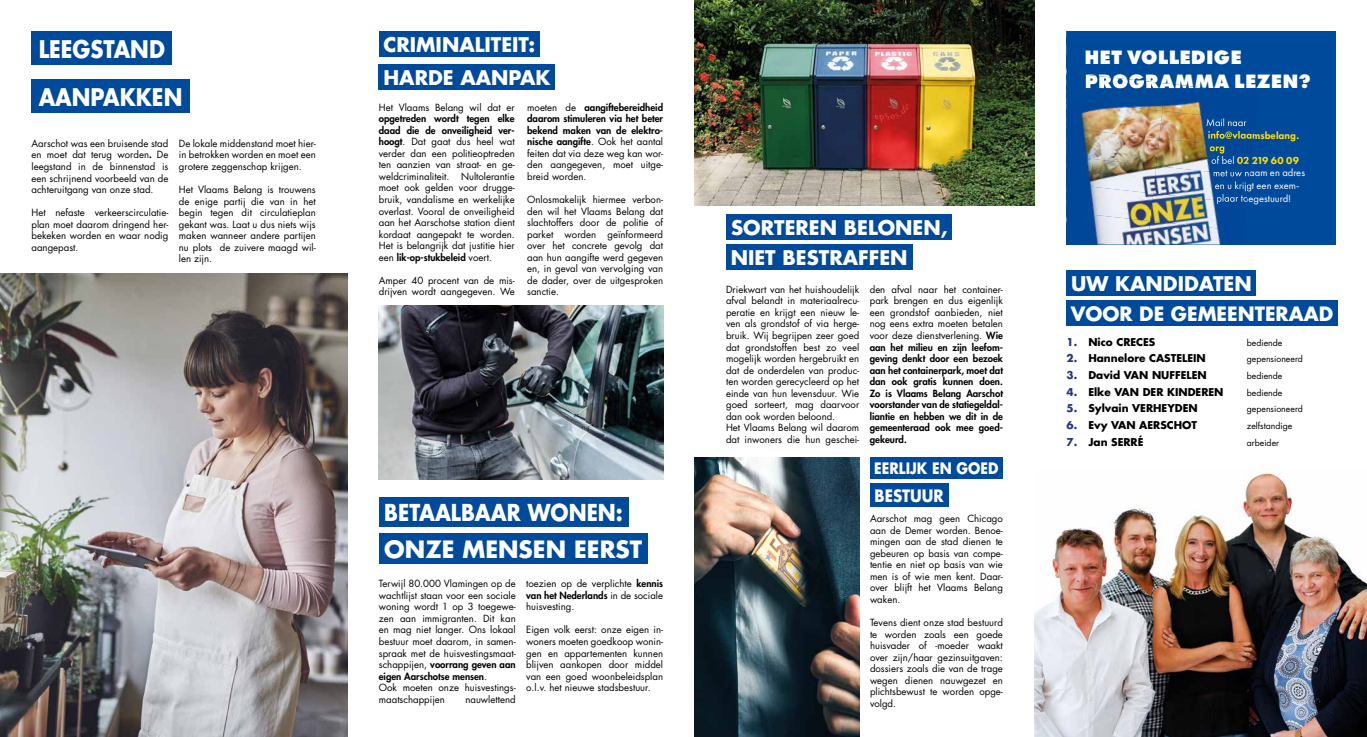
<style>
.page{position:relative;width:1367px;height:737px;background:#fff}
.page>*{position:absolute;margin:0;border:0;box-sizing:border-box;transform-origin:0 0}
.t1{font:700 23.62px/47.6px "Futura Std";color:#fff;scale:.9 1}
.t2{font:700 23.19px "Futura Std";color:#fff}
.t3{font:700 22.66px "Futura Std";color:#fff;scale:.9 1}
.t4{font:800 20.12px/24.2px "Futura PT";letter-spacing:.01em;color:#fff}
.t5{font:700 19.69px/30.7px "Futura Std";color:#fff}
.t6{font:700 19.25px "Futura Std";color:#fff}
.t7{font:700 16.62px "Futura Std";color:#fff;scale:.9 1}
.t8{font:700 15.31px "Futura Std";color:#fff;scale:.9 1}
.t9{font:700 10.5px "Futura Std";color:#000}
.t10{font:10.5px "Futura PT";color:#fff}
.t11{font:800 10.5px "Futura PT";color:#fd0;scale:.94 1}
.t12{font:800 10.5px "Futura PT";color:#fd0}
.t13{font:9.62px/11.5px "Futura Std";color:#000;text-align:justify}
.t14{font:800 9.62px/11.5px "Futura Std";color:#000;text-align:justify}
.t15{font:8.75px "Futura Std";color:#000}
.s1{font-weight:800}
.s2{font-weight:400}
.s3{font-weight:400;color:#fff}
.s4{color:#283583}
</style>
<div class="page">
<img style="left:379px;top:305px;width:284px;height:174px">
<img style="left:695px;top:457px;width:165px;height:280px">
<img style="left:695px;top:0;width:339px;height:205px">
<img style="left:0;top:274px;width:347px;height:463px">
<img style="left:1034px;top:473px;width:333px;height:264px">
<div style="left:1066px;top:32px;width:269px;height:212px;background:#004a9b"></div>
<img style="left:1086px;top:88px;width:76px;height:1px">
<img style="left:1162px;top:88px;width:44px;height:23px">
<img style="left:1077px;top:105px;width:85px;height:23px">
<img style="left:1159px;top:111px;width:96px;height:27px">
<img style="left:1077px;top:128px;width:82px;height:28px">
<img style="left:1156px;top:138px;width:91px;height:28px">
<img style="left:1085px;top:156px;width:71px;height:28px">
<img style="left:1153px;top:166px;width:93px;height:27px">
<img style="left:1089px;top:184px;width:64px;height:28px">
<img style="left:1150px;top:193px;width:71px;height:28px">
<img style="left:1093px;top:212px;width:57px;height:32px">
<img style="left:1147px;top:221px;width:75px;height:23px">
<img style="left:1093px;top:239px;width:18px;height:5px">
<img style="left:1085px;top:75px;width:120px;height:13px">
<img style="left:1206px;top:118px;width:40px;height:8px">
<img style="left:1208px;top:131px;width:46px;height:10px">
<img style="left:1209px;top:146px;width:15px;height:8px">
<img style="left:1211px;top:156px;width:23px;height:8px">
<img style="left:1237px;top:157px;width:12px;height:7px">
<img style="left:1213px;top:169px;width:37px;height:8px">
<img style="left:1215px;top:181px;width:34px;height:10px">
<img style="left:1217px;top:194px;width:31px;height:10px">
<div style="left:32px;top:32px;width:140px;height:33px;background:#004a9b"></div>
<div style="left:32px;top:79px;width:158px;height:34px;background:#004a9b"></div>
<div style="left:379px;top:31px;width:161px;height:26px;background:#004a9b"></div>
<div style="left:379px;top:497px;width:249px;height:30px;background:#004a9b"></div>
<div style="left:379px;top:533px;width:268px;height:30px;background:#004a9b"></div>
<div style="left:870px;top:457px;width:133px;height:22px;background:#004a9b"></div>
<div style="left:870px;top:483px;width:78px;height:23px;background:#004a9b"></div>
<div style="left:726px;top:214px;width:226px;height:25px;background:#004a9b"></div>
<div style="left:726px;top:244px;width:186px;height:26px;background:#004a9b"></div>
<div style="left:379px;top:64px;width:176px;height:26px;background:#004a9b"></div>
<div style="left:1066px;top:270px;width:190px;height:25px;background:#004a9b"></div>
<div style="left:1066px;top:300px;width:272px;height:26px;background:#004a9b"></div>
<h1 class="t1" style="left:39px;top:25px;width:161px">LEEGSTAND<br>AANPAKKEN</h1>
<h3 class="t5" style="left:383px;top:29px;width:153px">CRIMINALITEIT:</h3>
<h3 class="t5" style="left:383px;top:62px;width:168px">HARDE AANPAK</h3>
<p class="t13" style="left:527px;top:101px;width:137px">moeten de <span class="s1">aangiftebereidheid daarom stimuleren via het beter bekend maken van de elektro&shy;nische aangifte</span>. Ook het aantal feiten dat via deze weg kan wor&shy;den aangegeven, moet uitge&shy;breid worden.</p>
<p class="t13" style="left:527px;top:194px;width:137px">Onlosmakelijk hiermee verbon&shy;den wil het Vlaams Belang dat slachtoffers door de politie of parket worden geïnformeerd over het concrete gevolg dat aan hun aangifte werd gegeven en, in geval van vervolging van de dader, over de uitgesproken sanctie.</p>
<p class="t13" style="left:379px;top:101px;width:137px">Het Vlaams Belang wil dat er</p>
<p class="t13" style="left:379px;top:113px;width:137px"><span class="s1">opgetreden wordt tegen elke daad die de onveiligheid ver&shy;hoogt</span>. Dat gaat dus heel wat verder dan een politieoptreden ten aanzien van straat- en ge&shy;weldcriminaliteit. Nultolerantie moet ook gelden voor drugge&shy;bruik, vandalisme en werkelijke overlast. Vooral de onveiligheid aan het Aarschotse station dient kordaat aangepakt te worden.<br>Het is belangrijk dat justitie hier een <span class="s1">lik-op-stukbeleid</span> voert.</p>
<p class="t13" style="left:379px;top:275px;width:137px">Amper 40 procent van de mis&shy;drijven wordt aangegeven. We</p>
<p class="t13" style="left:32px;top:138px;width:138px">Aarschot was een bruisende stad en moet dat terug worden<span class="s1">.</span> De leegstand in de binnenstad is een schrijnend voorbeeld van de achteruitgang van onze stad.</p>
<p class="t13" style="left:32px;top:207px;width:138px">Het nefaste verkeerscirculatie&shy;plan moet daarom dringend her&shy;bekeken worden en waar nodig aangepast.</p>
<p class="t13" style="left:179px;top:138px;width:138px">De lokale middenstand moet hier&shy;in betrokken worden en moet een grotere zeggenschap krijgen.</p>
<p class="t13" style="left:179px;top:184px;width:138px">Het Vlaams Belang is trouwens de enige partij die van in het begin tegen dit circulatieplan gekant was. Laat u dus niets wijs maken wanneer andere partijen nu plots de zuivere maagd wil&shy;len zijn.</p>
<h3 class="t3" style="left:384px;top:497px;width:267px">BETAALBAAR WONEN:</h3>
<h2 class="t2" style="left:384px;top:534px;width:259px">ONZE MENSEN EERST</h2>
<p class="t13" style="left:379px;top:578px;width:138px;text-align:left">Terwijl 80.000 Vlamingen op de wachtlijst staan voor een sociale woning wordt 1 op 3 toegewe&shy;zen aan immigranten. Dit kan en mag niet langer. Ons lokaal bestuur moet daarom, in samen&shy;spraak met de huisvestingsmaat&shy;schappijen, <span class="s1">voorrang geven aan eigen Aarschotse mensen</span>.<br>Ook moeten onze huisvestings&shy;maatschappijen</p>
<p class="t13" style="left:465px;top:693px;width:52px">nauwlettend</p>
<p class="t13" style="left:526px;top:578px;width:138px">toezien op de verplichte <span class="s1">kennis van het Nederlands</span> in de sociale huisvesting.</p>
<p class="t13" style="left:526px;top:624px;width:138px">Eigen volk eerst: onze eigen in&shy;woners moeten goedkoop wonin&shy;gen en appartementen kunnen blijven aankopen door middel van een goed woonbeleidsplan o.l.v. het nieuwe stadsbestuur.</p>
<h3 class="t5" style="left:731px;top:212px;width:218px">SORTEREN BELONEN,<br>NIET BESTRAFFEN</h3>
<p class="t13" style="left:726px;top:283px;width:135px;text-align:left">Driekwart van het huishoudelijk afval belandt in materiaalrecu&shy;peratie en krijgt een nieuw le&shy;ven als grondstof of via herge&shy;bruik. Wij begrijpen zeer goed dat grondstoffen best zo veel mogelijk worden hergebruikt en dat de onderdelen van produc&shy;ten worden gerecycleerd op het einde van hun levensduur. Wie goed sorteert, mag daarvoor dan ook worden beloond.<br>Het Vlaams Belang wil daarom dat inwoners die hun geschei-</p>
<p class="t14" style="left:870px;top:283px;width:135px"><span class="s2">den afval naar het container&shy;park brengen en dus eigenlijk een grondstof aanbieden, niet nog eens extra moeten betalen voor deze dienstverlening.</span> Wie aan het milieu en zijn leefom&shy;geving denkt door een bezoek aan het containerpark, moet dat dan ook gratis kunnen doen.<br>Zo is Vlaams Belang Aarschot voorstander van de statiegeldal&shy;liantie en hebben we dit in de gemeenteraad ook mee goed&shy;gekeurd.</p>
<h3 class="t8" style="left:874px;top:458px;width:139px">EERLIJK EN GOED</h3>
<h3 class="t7" style="left:874px;top:484px;width:78px">BESTUUR</h3>
<p class="t13" style="left:870px;top:513px;width:134px">Aarschot mag geen Chicago aan de Demer worden. Benoe&shy;mingen aan de stad dienen te gebeuren op basis van compe&shy;tentie en niet op basis van wie men is of wie men kent. Daar&shy;over blijft het Vlaams Belang waken.</p>
<p class="t13" style="left:870px;top:616px;width:134px">Tevens dient onze stad bestuurd te worden zoals een goede huisvader of -moeder waakt over zijn/haar gezinsuitgaven: dossiers zoals die van de trage wegen dienen nauwgezet en plichtsbewust te worden opge&shy;volgd.</p>
<h3 class="t4" style="left:1084px;top:45px;width:228px">HET VOLLEDIGE<br>PROGRAMMA LEZEN?</h3>
<p class="t11" style="left:1207px;top:128px;width:99px">info@vlaamsbelang.</p>
<p class="t12" style="left:1211px;top:154px;width:89px"><span class="s3">of bel</span> 02 219 60 09</p>
<p class="t10" style="left:1213px;top:167px;width:94px">met uw naam en adres</p>
<p class="t10" style="left:1214px;top:179px;width:86px">en u krijgt een exem-</p>
<p class="t10" style="left:1216px;top:192px;width:76px">plaar toegestuurd!</p>
<h3 class="t5" style="left:1071px;top:268px;width:182px">UW KANDIDATEN</h3>
<h3 class="t6" style="left:1070px;top:301px;width:264px">VOOR DE GEMEENTERAAD</h3>
<p class="t9" style="left:1066px;top:335px;width:90px"><span class="s4">1.</span> Nico CRECES</p>
<p class="t15" style="left:1246px;top:337px;width:37px">bediende</p>
<p class="t9" style="left:1066px;top:351px;width:141px"><span class="s4">2.</span> Hannelore CASTELEIN</p>
<p class="t15" style="left:1246px;top:353px;width:58px">gepensioneerd</p>
<p class="t9" style="left:1066px;top:368px;width:142px"><span class="s4">3.</span> David VAN NUFFELEN</p>
<p class="t15" style="left:1246px;top:370px;width:37px">bediende</p>
<p class="t9" style="left:1066px;top:385px;width:159px"><span class="s4">4.</span> Elke VAN DER KINDEREN</p>
<p class="t15" style="left:1246px;top:387px;width:37px">bediende</p>
<p class="t9" style="left:1066px;top:401px;width:133px"><span class="s4">5.</span> Sylvain VERHEYDEN</p>
<p class="t15" style="left:1246px;top:403px;width:58px">gepensioneerd</p>
<p class="t9" style="left:1066px;top:418px;width:132px"><span class="s4">6.</span> Evy VAN AERSCHOT</p>
<p class="t15" style="left:1246px;top:420px;width:47px">zelfstandige</p>
<p class="t9" style="left:1066px;top:434px;width:79px"><span class="s4">7.</span> Jan SERRÉ</p>
<p class="t15" style="left:1246px;top:437px;width:34px">arbeider</p>
</div>
